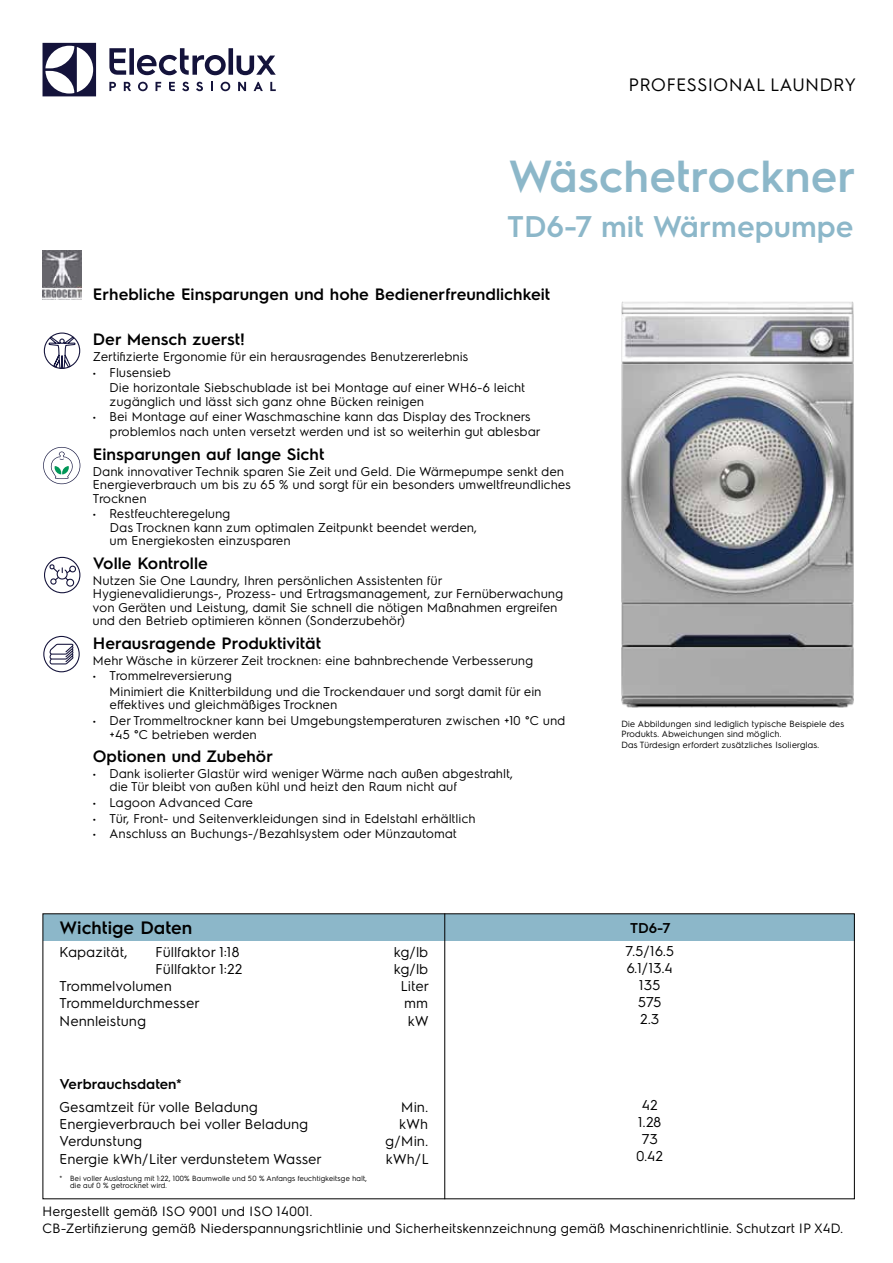
<style>
.page{position:relative;width:893px;height:1263px;background:#fff}
.page>*{position:absolute;margin:0;border:0;box-sizing:border-box;transform-origin:0 0}
.t1{font:600 45px "Electrolux Sans";color:#8cb7c9}
.t2{font:600 30px "Electrolux Sans";color:#8cb7c9}
.t3{font:18px "Electrolux Sans";color:#000}
.t4{font:600 18px "Electrolux Sans";color:#000}
.t5{font:600 16.5px "Electrolux Sans";color:#000}
.t6{font:14.25px/17.1px "Electrolux Sans";color:#000;text-align:center}
.t7{font:600 14.25px "Electrolux Sans";color:#000}
.t8{font:13.5px/16.2px "Electrolux Sans";color:#000}
.t9{font:12.75px/13.5px "Electrolux Sans";color:#000}
.t10{font:9px/10.8px "Electrolux Sans";color:#000}
.t11{font:7.5px/7.5px "Electrolux Sans";color:#000}
</style>
<div class="page">
<svg style="left:43px;top:43px;width:53px;height:53px"></svg>
<svg style="left:109px;top:48px;width:167px;height:27px"></svg>
<svg style="left:270px;top:82px;width:6px;height:9px"></svg>
<svg style="left:221px;top:82px;width:9px;height:9px"></svg>
<svg style="left:211px;top:82px;width:2px;height:9px"></svg>
<svg style="left:196px;top:82px;width:7px;height:9px"></svg>
<svg style="left:182px;top:82px;width:7px;height:9px"></svg>
<svg style="left:169px;top:82px;width:6px;height:9px"></svg>
<svg style="left:156px;top:82px;width:5px;height:9px"></svg>
<svg style="left:138px;top:82px;width:10px;height:9px"></svg>
<svg style="left:124px;top:82px;width:7px;height:9px"></svg>
<svg style="left:109px;top:82px;width:7px;height:9px"></svg>
<svg style="left:254px;top:82px;width:9px;height:9px"></svg>
<svg style="left:238px;top:82px;width:8px;height:9px"></svg>
<div style="left:43px;top:914px;width:811px;height:26px;background:#8cb7c9"></div>
<hr style="left:444px;top:913px;width:1px;height:286px;background:#000">
<img style="left:621px;top:301px;width:233px;height:407px">
<img style="left:42px;top:251px;width:40px;height:49px">
<div style="left:43px;top:636px;width:37px;height:36px;border:1px solid #14133b;border-radius:50%"></div>
<svg style="left:49px;top:644px;width:25px;height:20px"></svg>
<svg style="left:48px;top:336px;width:28px;height:33px"></svg>
<div style="left:44px;top:332px;width:36px;height:37px;border:1px solid #14133b;border-radius:50%"></div>
<svg style="left:48px;top:564px;width:29px;height:23px"></svg>
<div style="left:44px;top:557px;width:36px;height:36px;border:1px solid #14133b;border-radius:50%"></div>
<svg style="left:43px;top:447px;width:37px;height:37px"></svg>
<h3 class="t3" style="left:629px;top:72px;width:229px">PROFESSIONAL LAUNDRY</h3>
<h1 class="t1" style="left:508px;top:144px;width:349px">Wäschetrockner</h1>
<h2 class="t2" style="left:507px;top:205px;width:348px">TD6-7 mit Wärmepumpe</h2>
<p class="t5" style="left:93px;top:282px;width:459px">Erhebliche Einsparungen und hohe Bedienerfreundlichkeit</p>
<p class="t5" style="left:93px;top:328px;width:154px">Der Mensch zuerst!</p>
<p class="t9" style="left:93px;top:349px;width:377px">Zertifizierte Ergonomie für ein herausragendes Benutzererlebnis</p>
<p class="t9" style="left:109px;top:364px;width:418px;line-height:15.6px;text-indent:-17px">• Flusensieb<br>Die horizontale Siebschublade ist bei Montage auf einer WH6-6 leicht</p>
<p class="t9" style="left:110px;top:394px;width:316px">zugänglich und lässt sich ganz ohne Bücken reinigen</p>
<p class="t9" style="left:110px;top:409px;width:432px;line-height:15px;text-indent:-17px">• Bei Montage auf einer Waschmaschine kann das Display des Trockners problemlos nach unten versetzt werden und ist so weiterhin gut ablesbar</p>
<p class="t5" style="left:93px;top:443px;width:233px">Einsparungen auf lange Sicht</p>
<p class="t9" style="left:93px;top:464px;width:480px">Dank innovativer Technik sparen Sie Zeit und Geld. Die Wärmepumpe senkt den<br>Energieverbrauch um bis zu 65 % und sorgt für ein besonders umweltfreundliches<br>Trocknen</p>
<p class="t9" style="left:110px;top:506px;width:369px;text-indent:-17px">• Restfeuchteregelung<br>Das Trocknen kann zum optimalen Zeitpunkt beendet werden, um Energiekosten einzusparen</p>
<p class="t5" style="left:93px;top:552px;width:116px">Volle Kontrolle</p>
<p class="t9" style="left:93px;top:573px;width:472px">Nutzen Sie One Laundry, Ihren persönlichen Assistenten für Hygienevalidierungs-, Prozess- und Ertragsmanagement, zur Fernüberwachung von Geräten und Leistung, damit Sie schnell die nötigen Maßnahmen ergreifen und den Betrieb optimieren können (Sonderzubehör)</p>
<p class="t5" style="left:93px;top:632px;width:230px">Herausragende Produktivität</p>
<p class="t9" style="left:93px;top:652px;width:442px">Mehr Wäsche in kürzerer Zeit trocknen: eine bahnbrechende Verbesserung</p>
<p class="t9" style="left:109px;top:667px;width:434px;line-height:15.6px;text-indent:-17px">• Trommelreversierung<br>Minimiert die Knitterbildung und die Trockendauer und sorgt damit für ein</p>
<p class="t9" style="left:110px;top:697px;width:229px">effektives und gleichmäßiges Trocknen</p>
<p class="t9" style="left:110px;top:713px;width:457px;text-indent:-17px">• Der Trommeltrockner kann bei Umgebungstemperaturen zwischen +10 °C und +45 °C betrieben werden</p>
<p class="t5" style="left:93px;top:745px;width:182px">Optionen und Zubehör</p>
<p class="t9" style="left:110px;top:766px;width:405px;text-indent:-17px">• Dank isolierter Glastür wird weniger Wärme nach außen abgestrahlt, die Tür bleibt von außen kühl und heizt den Raum nicht auf</p>
<p class="t9" style="left:93px;top:795px;width:162px">• Lagoon Advanced Care</p>
<p class="t9" style="left:93px;top:810px;width:385px">• Tür, Front- und Seitenverkleidungen sind in Edelstahl erhältlich</p>
<p class="t9" style="left:93px;top:826px;width:366px">• Anschluss an Buchungs-/Bezahlsystem oder Münzautomat</p>
<h3 class="t4" style="left:60px;top:915px;width:134px">Wichtige Daten</h3>
<p class="t6" style="left:60px;top:943px;width:70px">Kapazität,</p>
<p class="t6" style="left:156px;top:943px;width:86px">Füllfaktor 1:18</p>
<p class="t6" style="left:394px;top:943px;width:36px">kg/lb</p>
<p class="t6" style="left:156px;top:960px;width:89px">Füllfaktor 1:22</p>
<p class="t6" style="left:394px;top:960px;width:36px">kg/lb</p>
<p class="t6" style="left:60px;top:977px;width:114px">Trommelvolumen</p>
<p class="t6" style="left:401px;top:977px;width:30px">Liter</p>
<p class="t6" style="left:60px;top:994px;width:142px">Trommeldurchmesser</p>
<p class="t6" style="left:405px;top:994px;width:25px">mm</p>
<p class="t6" style="left:60px;top:1011px;width:88px">Nennleistung</p>
<p class="t6" style="left:408px;top:1011px;width:22px">kW</p>
<p class="t10" style="left:621px;top:717px;width:225px">Die Abbildungen sind lediglich typische Beispiele des<br>Produkts. Abweichungen sind möglich.<br>Das Türdesign erfordert zusätzliches Isolierglas.</p>
<p class="t7" style="left:630px;top:917px;width:42px">TD6-7</p>
<p class="t6" style="left:625px;top:941px;width:51px">7.5/16.5<br>6.1/13.4<br>135<br>575<br>2.3</p>
<p class="t7" style="left:60px;top:1074px;width:124px">Verbrauchsdaten*</p>
<p class="t6" style="left:60px;top:1098px;width:200px">Gesamtzeit für volle Beladung</p>
<p class="t6" style="left:401px;top:1098px;width:29px">Min.</p>
<p class="t6" style="left:60px;top:1115px;width:251px">Energieverbrauch bei voller Beladung</p>
<p class="t6" style="left:400px;top:1115px;width:30px">kWh</p>
<p class="t6" style="left:60px;top:1132px;width:84px">Verdunstung</p>
<p class="t6" style="left:386px;top:1132px;width:44px">g/Min.</p>
<p class="t6" style="left:60px;top:1149px;width:264px">Energie kWh/Liter verdunstetem Wasser</p>
<p class="t6" style="left:386px;top:1149px;width:45px">kWh/L</p>
<p class="t11" style="left:70px;top:1174px;width:299px;text-indent:-11px">* Bei voller Auslastung mit 1:22, 100% Baumwolle und 50 % Anfangs feuchtigkeitsge halt, die auf 0 % getrocknet wird.</p>
<p class="t8" style="left:43px;top:1203px;width:802px">Hergestellt gemäß ISO 9001 und ISO 14001.<br>CB-Zertifizierung gemäß Niederspannungsrichtlinie und Sicherheitskennzeichnung gemäß Maschinenrichtlinie. Schutzart IP X4D.</p>
<p class="t6" style="left:636px;top:1095px;width:29px">42<br>1.28<br>73<br>0.42</p>
</div>
